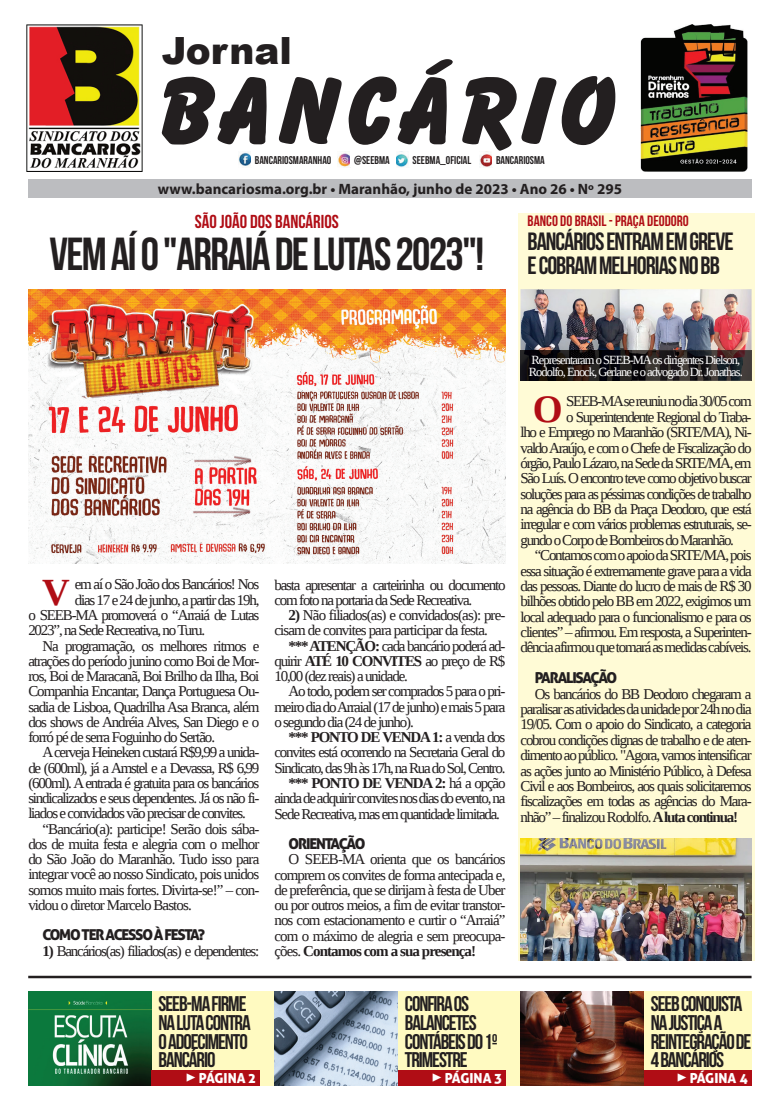
<style>
.page{position:relative;width:780px;height:1099px;background:#fff}
.page>*{position:absolute;margin:0;border:0;box-sizing:border-box;transform-origin:0 0}
.t1{font:46.25px "Bebas Neue";letter-spacing:-.035em;color:#231f20}
.t2{font:700 38.5px "Liberation Serif";color:#b00d15}
.t3{font:700 38.25px "Liberation Serif";color:#b00d15}
.t4{font:900 37.5px "Arial";color:#231f20}
.t5{font:25px/23.8px "Bebas Neue";letter-spacing:-.04em;color:#231f20}
.t6{font:21.25px/18.8px "Bebas Neue";letter-spacing:-.05em;color:#231f20}
.t7{font:18.75px "Bebas Neue";color:#b00d15}
.t8{font:15px/15.2px "Liberation Serif";letter-spacing:-.08em;color:#231f20;text-align:justify}
.t9{font:15px/15.2px "Liberation Serif";letter-spacing:-.06em;color:#231f20}
.t10{font:700 15px "Myriad Pro";color:#231f20}
.t11{font:700 15px "Liberation Serif";letter-spacing:-.08em;color:#231f20}
.t12{font:15px "Aller Display";letter-spacing:-.08em;color:#231f20}
.t13{font:15px "Bebas Neue";color:#b00d15}
.t14{font:13.75px "Aller Display";color:#fff}
.t15{font:12.5px/12.5px "Liberation Serif";letter-spacing:-.08em;color:#fff}
.t16{font:11.25px "Bebas Neue";color:#231f20}
.s1{font-weight:700}
.s2{font-weight:400}
.s3{font-family:"Minion Pro";font-size:17.5px}
</style>
<div class="page">
<div style="left:517px;top:213px;width:237px;height:747px;background:#fffbd6"></div>
<img style="left:28px;top:289px;width:477px;height:275px">
<div style="left:28px;top:179px;width:723px;height:19px;background:#bcbdc0"></div>
<svg style="left:162px;top:59px;width:453px;height:92px"></svg>
<img style="left:640px;top:24px;width:107px;height:147px">
<img style="left:27px;top:25px;width:115px;height:146px">
<img style="left:238px;top:152px;width:13px;height:14px">
<img style="left:338px;top:153px;width:12px;height:14px">
<img style="left:396px;top:154px;width:13px;height:13px">
<img style="left:479px;top:154px;width:13px;height:13px">
<div style="left:28px;top:990px;width:723px;height:95px;background:#fffac1"></div>
<img style="left:520px;top:990px;width:123px;height:95px">
<hr style="left:28px;top:975px;width:723px;height:3px;background:#231f20">
<img style="left:28px;top:990px;width:123px;height:95px">
<img style="left:274px;top:990px;width:124px;height:95px">
<div style="left:151px;top:1070px;width:108px;height:15px;background:#b00d15"></div>
<div style="left:398px;top:1070px;width:107px;height:15px;background:#b00d15"></div>
<div style="left:643px;top:1070px;width:108px;height:15px;background:#b00d15"></div>
<img style="left:520px;top:838px;width:231px;height:122px">
<img style="left:520px;top:289px;width:231px;height:61px">
<img style="left:631px;top:350px;width:120px;height:30px">
<img style="left:520px;top:350px;width:111px;height:30px">
<h3 class="t4" style="left:162px;top:23px;width:132px">Jornal</h3>
<p class="t16" style="left:255px;top:154px;width:78px">BANCARIOSMARANHAO</p>
<p class="t16" style="left:354px;top:154px;width:37px">@SEEBMA</p>
<p class="t16" style="left:412px;top:154px;width:60px">SEEBMA_OFICIAL</p>
<p class="t16" style="left:496px;top:154px;width:50px">BANCARIOSMA</p>
<p class="t10" style="left:158px;top:179px;width:466px">www.bancariosma.org.br • Maranhão, junho de 2023 • Ano 26 • Nº 295</p>
<p class="t7" style="left:195px;top:211px;width:145px">SÃO JOÃO DOS BANCÁRIOS</p>
<h1 class="t1" style="left:49px;top:229px;width:436px">VEM AÍ O "ARRAIÁ DE LUTAS 2023"!</h1>
<p class="t13" style="left:527px;top:213px;width:163px">BANCO DO BRASIL - PRAÇA DEODORO</p>
<h3 class="t5" style="left:527px;top:229px;width:208px">BANCÁRIOS ENTRAM EM GREVE<br>E COBRAM MELHORIAS NO BB</h3>
<h3 class="t3" style="left:42px;top:566px;width:29px">V</h3>
<p class="t8" style="left:75px;top:576px;width:186px">em aí o São João dos Bancários! Nos</p>
<p class="t8" style="left:75px;top:592px;width:186px">dias 17 e 24 de junho, a partir das 19h,</p>
<p class="t8" style="left:28px;top:607px;width:232px">o SEEB-MA promoverá o “Arraiá de Lutas</p>
<p class="t8" style="left:28px;top:622px;width:178px">2023”, na Sede Recreativa, no Turu.</p>
<p class="t8" style="left:43px;top:637px;width:218px">Na programação, os melhores ritmos e</p>
<p class="t8" style="left:28px;top:653px;width:232px">atrações do período junino como Boi de Mor-</p>
<p class="t8" style="left:28px;top:668px;width:232px">ros, Boi de Maracanã, Boi Brilho da Ilha, Boi</p>
<p class="t8" style="left:28px;top:683px;width:232px">Companhia Encantar, Dança Portuguesa Ou-</p>
<p class="t8" style="left:28px;top:698px;width:232px">sadia de Lisboa, Quadrilha Asa Branca, além</p>
<p class="t8" style="left:28px;top:714px;width:232px">dos shows de Andréia Alves, San Diego e o</p>
<p class="t8" style="left:28px;top:729px;width:188px">forró pé de serra Foguinho do Sertão.</p>
<p class="t8" style="left:43px;top:744px;width:218px">A cerveja Heineken custará R$9,99 a unida-</p>
<p class="t8" style="left:28px;top:760px;width:232px">de (600ml), já a Amstel e a Devassa, R$ 6,99</p>
<p class="t8" style="left:28px;top:775px;width:232px">(600ml). A entrada é gratuita para os bancários</p>
<p class="t8" style="left:28px;top:790px;width:232px">sindicalizados e seus dependentes. Já os não fi-</p>
<p class="t8" style="left:28px;top:805px;width:219px">liados e convidados vão precisar de convites.</p>
<p class="t9" style="left:43px;top:821px;width:218px">“Bancário(a): participe! Serão dois sába-</p>
<p class="t9" style="left:28px;top:836px;width:232px">dos de muita festa e alegria com o melhor</p>
<p class="t9" style="left:28px;top:851px;width:232px">do São João do Maranhão. Tudo isso para</p>
<p class="t9" style="left:28px;top:866px;width:232px">integrar você ao nosso Sindicato, pois unidos</p>
<p class="t9" style="left:28px;top:882px;width:232px">somos muito mais fortes. Divirta-se!” – con-</p>
<p class="t9" style="left:28px;top:897px;width:165px">vidou o diretor Marcelo Bastos.</p>
<p class="t12" style="left:43px;top:925px;width:164px">COMO TER ACESSO À FESTA?</p>
<p class="t8" style="left:43px;top:943px;width:218px"><span class="s1">1)</span> Bancários(as) filiados(as) e dependentes:</p>
<p class="t8" style="left:274px;top:577px;width:232px">basta apresentar a carteirinha ou documento com foto na portaria da Sede Recreativa.</p>
<p class="t9" style="left:274px;top:607px;width:232px;text-indent:14px"><span class="s1">2)</span> Não filiados(as) e convidados(as): pre&shy;cisam de convites para participar da festa.</p>
<p class="t8" style="left:274px;top:638px;width:232px;text-indent:14px"><span class="s1">*** ATENÇÃO:</span> cada bancário poderá ad&shy;quirir <span class="s1">ATÉ 10 CONVITES</span> ao preço de R$ 10,00 (dez reais) a unidade.</p>
<p class="t8" style="left:274px;top:683px;width:232px;text-indent:14px">Ao todo, podem ser comprados 5 para o pri&shy;meiro dia do Arraial (17 de junho) e mais 5 para o segundo dia (24 de junho).</p>
<p class="t11" style="left:288px;top:727px;width:218px">*** PONTO DE VENDA 1: <span class="s2">a venda dos</span></p>
<p class="t8" style="left:274px;top:744px;width:232px">convites está ocorrendo na Secretaria Geral do</p>
<p class="t8" style="left:274px;top:760px;width:232px">Sindicato, das 9h às 17h, na Rua do Sol, Centro.</p>
<p class="t11" style="left:288px;top:772px;width:218px">*** PONTO DE VENDA 2: <span class="s2">há a opção</span></p>
<p class="t8" style="left:274px;top:790px;width:232px">ainda de adquirir convites nos dias do evento, na</p>
<p class="t8" style="left:274px;top:805px;width:227px">Sede Recreativa, mas em quantidade limitada.</p>
<p class="t12" style="left:288px;top:834px;width:78px">ORIENTAÇÃO</p>
<p class="t8" style="left:274px;top:851px;width:232px;text-indent:14px">O SEEB-MA orienta que os bancários comprem os convites de forma antecipada e, de preferência, que se dirijam à festa de Uber ou por outros meios, a fim de evitar transtor&shy;nos com estacionamento e curtir o “Arraiá” com o máximo de alegria e sem preocupa&shy;ções. <span class="s1">Contamos com a sua presença!</span></p>
<h3 class="t6" style="left:159px;top:994px;width:94px">SEEB-MA FIRME<br>NA LUTA CONTRA<br>O ADOECIMENTO<br>BANCÁRIO</h3>
<h3 class="t6" style="left:405px;top:994px;width:94px">CONFIRA OS<br>BALANCETES<br>CONTÁBEIS DO 1º<br>TRIMESTRE</h3>
<p class="t15" style="left:529px;top:353px;width:215px">Representaram o SEEB-MA os dirigentes Dielson,<br>Rodolfo, Enock, Gerlane e o advogado Dr. Jonathas.</p>
<h2 class="t2" style="left:533px;top:383px;width:31px">O</h2>
<p class="t8" style="left:566px;top:393px;width:187px">SEEB-MA se reuniu no dia 30/05 com</p>
<p class="t8" style="left:566px;top:409px;width:187px">o Superintendente Regional do Traba-</p>
<p class="t8" style="left:520px;top:424px;width:232px">lho e Emprego no Maranhão (SRTE/MA), Ni-</p>
<p class="t8" style="left:520px;top:440px;width:232px">valdo Araújo, e com o Chefe de Fiscalização do</p>
<p class="t8" style="left:520px;top:455px;width:232px">órgão, Paulo Lázaro, na Sede da SRTE/MA, em</p>
<p class="t8" style="left:520px;top:470px;width:232px">São Luís. O encontro teve como objetivo buscar</p>
<p class="t8" style="left:520px;top:486px;width:232px">soluções para as péssimas condições de trabalho</p>
<p class="t8" style="left:520px;top:501px;width:233px">na agência do BB da Praça Deodoro, que está</p>
<p class="t8" style="left:520px;top:516px;width:232px">irregular e com vários problemas estruturais, se-</p>
<p class="t8" style="left:520px;top:532px;width:215px">gundo o Corpo de Bombeiros do Maranhão.</p>
<p class="t8" style="left:534px;top:547px;width:218px">“Contamos com o apoio da SRTE/MA, pois</p>
<p class="t8" style="left:520px;top:563px;width:233px">essa situação é extremamente grave para a vida</p>
<p class="t8" style="left:520px;top:578px;width:232px">das pessoas. Diante do lucro de mais de R$ 30</p>
<p class="t8" style="left:520px;top:593px;width:232px">bilhões obtido pelo BB em 2022, exigimos um</p>
<p class="t8" style="left:520px;top:609px;width:232px">local adequado para o funcionalismo e para os</p>
<p class="t8" style="left:520px;top:624px;width:232px">clientes” – afirmou. Em resposta, a Superinten-</p>
<p class="t8" style="left:520px;top:639px;width:232px">dência afirmou que tomará as medidas cabíveis.</p>
<p class="t12" style="left:534px;top:668px;width:84px">PARALISAÇÃO</p>
<p class="t8" style="left:520px;top:686px;width:233px;text-indent:14px">Os bancários do BB Deodoro chegaram a paralisar as atividades da unidade por 24h no dia 19/05. Com o apoio do Sindicato, a categoria cobrou condições dignas de trabalho e de aten&shy;dimento ao público. "Agora, vamos intensificar as ações junto ao Ministério Público, à Defesa Civil e aos Bombeiros, aos quais solicitaremos fiscalizações em todas as agências do Mara&shy;nhão” – finalizou Rodolfo. <span class="s1">A luta continua!</span></p>
<h3 class="t6" style="left:650px;top:994px;width:102px">SEEB CONQUISTA<br>NA JUSTIÇA A<br>REINTEGRAÇÃO DE<br>4 BANCÁRIOS</h3>
<p class="t14" style="left:186px;top:1069px;width:72px"><span class="s3">▶</span> PÁGINA 2</p>
<p class="t14" style="left:431px;top:1069px;width:72px"><span class="s3">▶</span> PÁGINA 3</p>
<p class="t14" style="left:676px;top:1069px;width:73px"><span class="s3">▶</span> PÁGINA 4</p>
</div>
